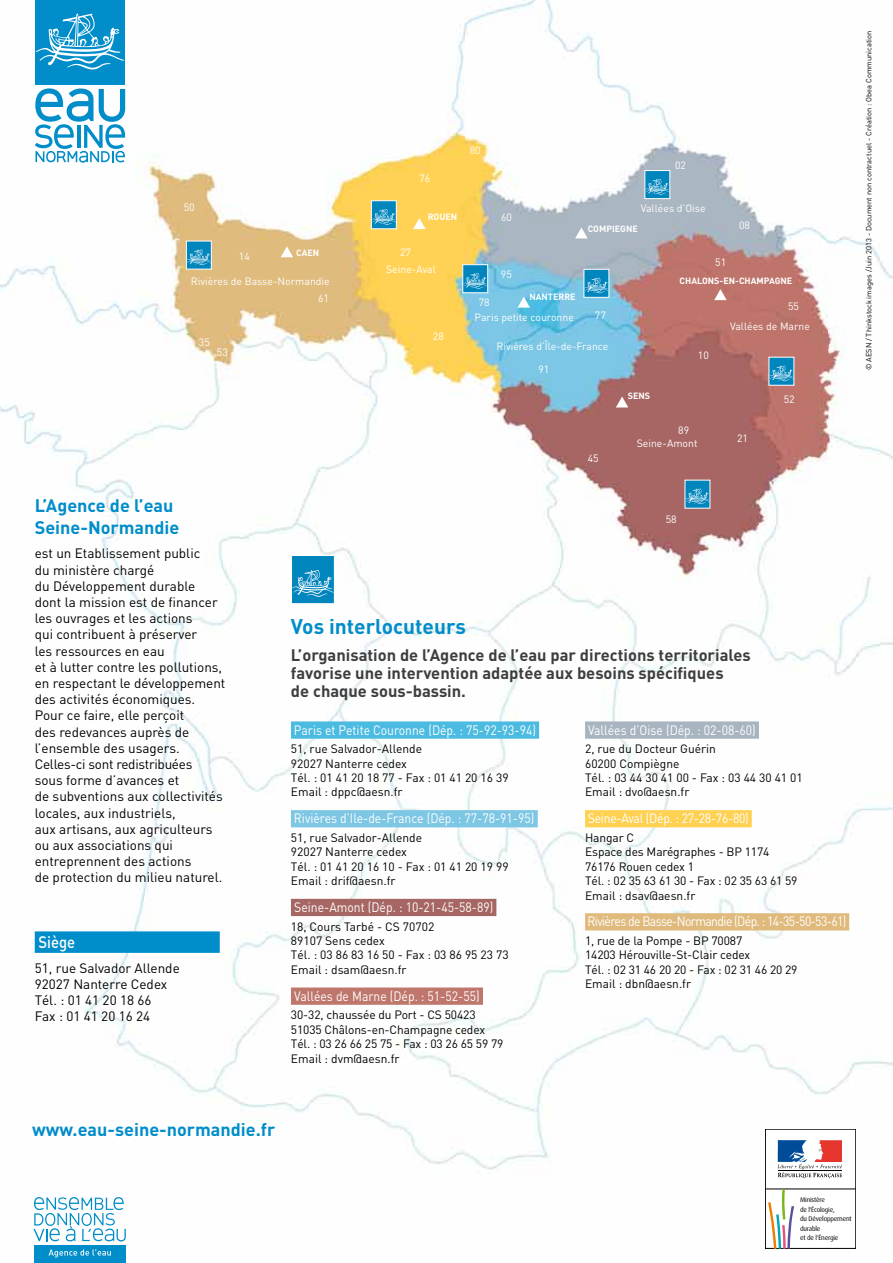
<style>
.page{position:relative;width:893px;height:1263px;background:#fff}
.page>*{position:absolute;margin:0;border:0;box-sizing:border-box;transform-origin:0 0}
.t1{font:700 21px "DIN";color:#008dc9}
.t2{font:700 18px/21.6px "DIN";color:#008dc9}
.t3{font:700 16.5px/18px "DIN";color:#3e3d40}
.t4{font:500 16.5px "DIN";color:#fff;scale:.9 1}
.t5{font:13.5px/16.2px "DIN";color:#000}
.t6{font:13.5px "DIN";color:#fff;scale:.9 1}
.t7{font:13.5px "DIN";letter-spacing:-.05em;color:#fff;scale:.9 1}
.t8{font:13.5px "DIN";letter-spacing:-.02em;color:#fff;scale:.9 1}
.t9{font:12px/14.4px "DIN";color:#000}
.t10{font:10.5px "DIN";color:#fff}
.t11{font:700 9px "DIN";color:#fff}
.t12{font:7.5px "DIN";color:#000}
.t13{font:6.75px/9.4px "Dax OT";letter-spacing:-.025em;color:#000}
</style>
<div class="page">
<img style="left:0;top:0;width:893px;height:1249px">
<svg style="left:281px;top:246px;width:12px;height:11px"></svg>
<svg style="left:413px;top:218px;width:13px;height:11px"></svg>
<svg style="left:575px;top:227px;width:13px;height:11px"></svg>
<svg style="left:517px;top:297px;width:13px;height:11px"></svg>
<svg style="left:714px;top:289px;width:13px;height:11px"></svg>
<svg style="left:616px;top:396px;width:12px;height:11px"></svg>
<svg style="left:33px;top:1197px;width:93px;height:44px"></svg>
<div style="left:34px;top:1246px;width:92px;height:17px;background:#008dc9"></div>
<svg style="left:48px;top:1249px;width:63px;height:8px"></svg>
<div style="left:765px;top:1129px;width:91px;height:119px;background:#fff"></div>
<div style="left:765px;top:1129px;width:91px;height:119px;border:1px solid #000"></div>
<svg style="left:777px;top:1140px;width:65px;height:38px"></svg>
<hr style="left:765px;top:1189px;width:91px;height:1px;background:#000">
<svg style="left:768px;top:1189px;width:26px;height:59px"></svg>
<div style="left:35px;top:931px;width:185px;height:22px;background:#008dc9"></div>
<div style="left:371px;top:200px;width:26px;height:29px;background:#0085bd;border:1px solid #fff"></div>
<svg style="left:371px;top:209px;width:25px;height:16px"></svg>
<div style="left:462px;top:264px;width:26px;height:29px;background:#0085bd;border:1px solid #fff"></div>
<svg style="left:463px;top:273px;width:24px;height:16px"></svg>
<div style="left:644px;top:170px;width:26px;height:29px;background:#0085bd;border:1px solid #fff"></div>
<svg style="left:645px;top:179px;width:24px;height:16px"></svg>
<div style="left:584px;top:269px;width:25px;height:29px;background:#0085bd;border:1px solid #fff"></div>
<svg style="left:584px;top:278px;width:25px;height:15px"></svg>
<div style="left:769px;top:357px;width:25px;height:29px;background:#0085bd;border:1px solid #fff"></div>
<svg style="left:769px;top:366px;width:25px;height:15px"></svg>
<div style="left:685px;top:480px;width:25px;height:28px;background:#0085bd"></div>
<svg style="left:685px;top:488px;width:25px;height:16px"></svg>
<div style="left:186px;top:241px;width:26px;height:28px;background:#0085bd;border:1px solid #fff"></div>
<svg style="left:187px;top:249px;width:24px;height:16px"></svg>
<div style="left:291px;top:721px;width:248px;height:18px;background:#4bbbe1"></div>
<div style="left:291px;top:810px;width:247px;height:17px;background:#7dc6e4"></div>
<div style="left:291px;top:899px;width:205px;height:17px;background:#a66663"></div>
<div style="left:291px;top:987px;width:192px;height:18px;background:#bf766c"></div>
<div style="left:291px;top:555px;width:44px;height:49px;background:#0085bd;border:1px solid #fff"></div>
<svg style="left:292px;top:570px;width:42px;height:27px"></svg>
<div style="left:585px;top:721px;width:174px;height:18px;background:#a8b5c1"></div>
<div style="left:585px;top:810px;width:167px;height:17px;background:#fed153"></div>
<div style="left:585px;top:913px;width:264px;height:17px;background:#dfba7c"></div>
<div style="left:35px;top:0;width:90px;height:84px;background:#008dc9"></div>
<svg style="left:35px;top:88px;width:90px;height:75px"></svg>
<hr style="left:77px;top:125px;width:3px;height:23px;background:#008dc9">
<svg style="left:36px;top:13px;width:88px;height:57px"></svg>
<p class="t10" style="left:419px;top:171px;width:12px">76</p>
<p class="t10" style="left:470px;top:144px;width:12px">80</p>
<p class="t10" style="left:675px;top:159px;width:12px">02</p>
<p class="t10" style="left:184px;top:200px;width:12px">50</p>
<p class="t10" style="left:641px;top:202px;width:66px">Vallées d’Oise</p>
<p class="t10" style="left:501px;top:210px;width:12px">60</p>
<p class="t11" style="left:428px;top:211px;width:31px">Rouen</p>
<p class="t11" style="left:588px;top:223px;width:52px">Compiegne</p>
<p class="t10" style="left:739px;top:219px;width:12px">08</p>
<p class="t10" style="left:239px;top:250px;width:12px">14</p>
<p class="t11" style="left:296px;top:246px;width:25px">Caen</p>
<p class="t10" style="left:191px;top:275px;width:140px">Rivières de Basse-Normandie</p>
<p class="t10" style="left:400px;top:246px;width:12px">27</p>
<p class="t10" style="left:386px;top:263px;width:51px">Seine-Aval</p>
<p class="t10" style="left:501px;top:268px;width:12px">95</p>
<p class="t10" style="left:715px;top:255px;width:12px">51</p>
<p class="t11" style="left:680px;top:275px;width:114px">Chalons-en-Champagne</p>
<p class="t10" style="left:318px;top:292px;width:12px">61</p>
<p class="t10" style="left:479px;top:296px;width:12px">78</p>
<p class="t11" style="left:529px;top:290px;width:48px">Nanterre</p>
<p class="t10" style="left:475px;top:311px;width:101px">Paris petite couronne</p>
<p class="t10" style="left:595px;top:309px;width:12px">77</p>
<p class="t10" style="left:788px;top:300px;width:12px">55</p>
<p class="t10" style="left:730px;top:319px;width:81px">Vallées de Marne</p>
<p class="t10" style="left:199px;top:335px;width:12px">35</p>
<p class="t10" style="left:217px;top:345px;width:12px">53</p>
<p class="t10" style="left:433px;top:329px;width:12px">28</p>
<p class="t10" style="left:496px;top:340px;width:114px">Rivières d’Île-de-France</p>
<p class="t10" style="left:698px;top:348px;width:12px">10</p>
<p class="t10" style="left:538px;top:363px;width:12px">91</p>
<p class="t11" style="left:628px;top:390px;width:24px">Sens</p>
<p class="t10" style="left:784px;top:393px;width:12px">52</p>
<p class="t10" style="left:678px;top:424px;width:12px">89</p>
<p class="t10" style="left:637px;top:436px;width:62px">Seine-Amont</p>
<p class="t10" style="left:737px;top:432px;width:12px">21</p>
<p class="t10" style="left:588px;top:452px;width:12px">45</p>
<h2 class="t2" style="left:35px;top:494px;width:146px">L’Agence de l’eau<br>Seine-Normandie</h2>
<p class="t5" style="left:35px;top:545px;width:192px">est un Etablissement public<br>du ministère chargé<br>du Développement durable<br>dont la mission est de financer les ouvrages et les actions<br>qui contribuent à préserver<br>les ressources en eau<br>et à lutter contre les pollutions, en respectant le développement des activités économiques.<br>Pour ce faire, elle perçoit<br>des redevances auprès de l’ensemble des usagers.<br>Celles-ci sont redistribuées<br>sous forme d’avances et<br>de subventions aux collectivités locales, aux industriels,<br>aux artisans, aux agriculteurs ou aux associations qui entreprennent des actions<br>de protection du milieu naturel.</p>
<h3 class="t4" style="left:38px;top:932px;width:42px">Siège</h3>
<p class="t5" style="left:35px;top:959px;width:147px">51, rue Salvador Allende<br>92027 Nanterre Cedex<br>Tél. : 01 41 20 18 66<br>Fax : 01 41 20 16 24</p>
<p class="t10" style="left:666px;top:513px;width:12px">58</p>
<h1 class="t1" style="left:291px;top:613px;width:177px">Vos interlocuteurs</h1>
<h3 class="t3" style="left:291px;top:645px;width:461px">L’organisation de l’Agence de l’eau par directions territoriales favorise une intervention adaptée aux besoins spécifiques<br>de chaque sous-bassin.</h3>
<p class="t6" style="left:294px;top:721px;width:271px">Paris et Petite Couronne (Dép. : 75-92-93-94)</p>
<p class="t9" style="left:291px;top:741px;width:219px">51, rue Salvador-Allende<br>92027 Nanterre cedex<br>Tél. : 01 41 20 18 77 - Fax : 01 41 20 16 39<br>Email : dppc@aesn.fr</p>
<p class="t6" style="left:294px;top:810px;width:269px">Rivières d’Ile-de-France (Dép. : 77-78-91-95)</p>
<p class="t9" style="left:291px;top:830px;width:219px">51, rue Salvador-Allende<br>92027 Nanterre cedex<br>Tél. : 01 41 20 16 10 - Fax : 01 41 20 19 99<br>Email : drif@aesn.fr</p>
<p class="t6" style="left:294px;top:899px;width:223px">Seine-Amont (Dép. : 10-21-45-58-89)</p>
<p class="t9" style="left:291px;top:919px;width:219px">18, Cours Tarbé - CS 70702<br>89107 Sens cedex<br>Tél. : 03 86 83 16 50 - Fax : 03 86 95 23 73<br>Email : dsam@aesn.fr</p>
<p class="t6" style="left:294px;top:987px;width:207px">Vallées de Marne (Dép. : 51-52-55)</p>
<p class="t9" style="left:291px;top:1007px;width:214px">30-32, chaussée du Port - CS 50423<br>51035 Châlons-en-Champagne cedex<br>Tél. : 03 26 66 25 75 - Fax : 03 26 65 59 79<br>Email : dvm@aesn.fr</p>
<p class="t6" style="left:588px;top:721px;width:188px">Vallées d’Oise (Dép. : 02-08-60)</p>
<p class="t9" style="left:585px;top:741px;width:219px">2, rue du Docteur Guérin<br>60200 Compiègne<br>Tél. : 03 44 30 41 00 - Fax : 03 44 30 41 01<br>Email : dvo@aesn.fr</p>
<p class="t8" style="left:588px;top:810px;width:180px">Seine-Aval (Dép. : 27-28-76-80)</p>
<p class="t9" style="left:585px;top:830px;width:214px">Hangar C<br>Espace des Marégraphes - BP 1174<br>76176 Rouen cedex 1<br>Tél. : 02 35 63 61 30 - Fax : 02 35 63 61 59<br>Email : dsav@aesn.fr</p>
<p class="t7" style="left:587px;top:913px;width:289px">Rivières de Basse-Normandie (Dép. : 14-35-50-53-61)</p>
<p class="t9" style="left:585px;top:933px;width:214px">1, rue de la Pompe - BP 70087<br>14203 Hérouville-St-Clair cedex<br>Tél. : 02 31 46 20 20 - Fax : 02 31 46 20 29<br>Email : dbn@aesn.fr</p>
<p class="t12" style="left:864px;top:370px;width:341px;rotate:-90deg">© AESN / Thinkstock images /Juin 2013 - Document non contractuel - Création : Obea Communication</p>
<h2 class="t2" style="left:32px;top:1118px;width:244px">www.eau-seine-normandie.fr</h2>
<p class="t13" style="left:800px;top:1195px;width:53px">Ministère<br>de l'Écologie,<br>du Développement durable<br>et de l'Énergie</p>
</div>
